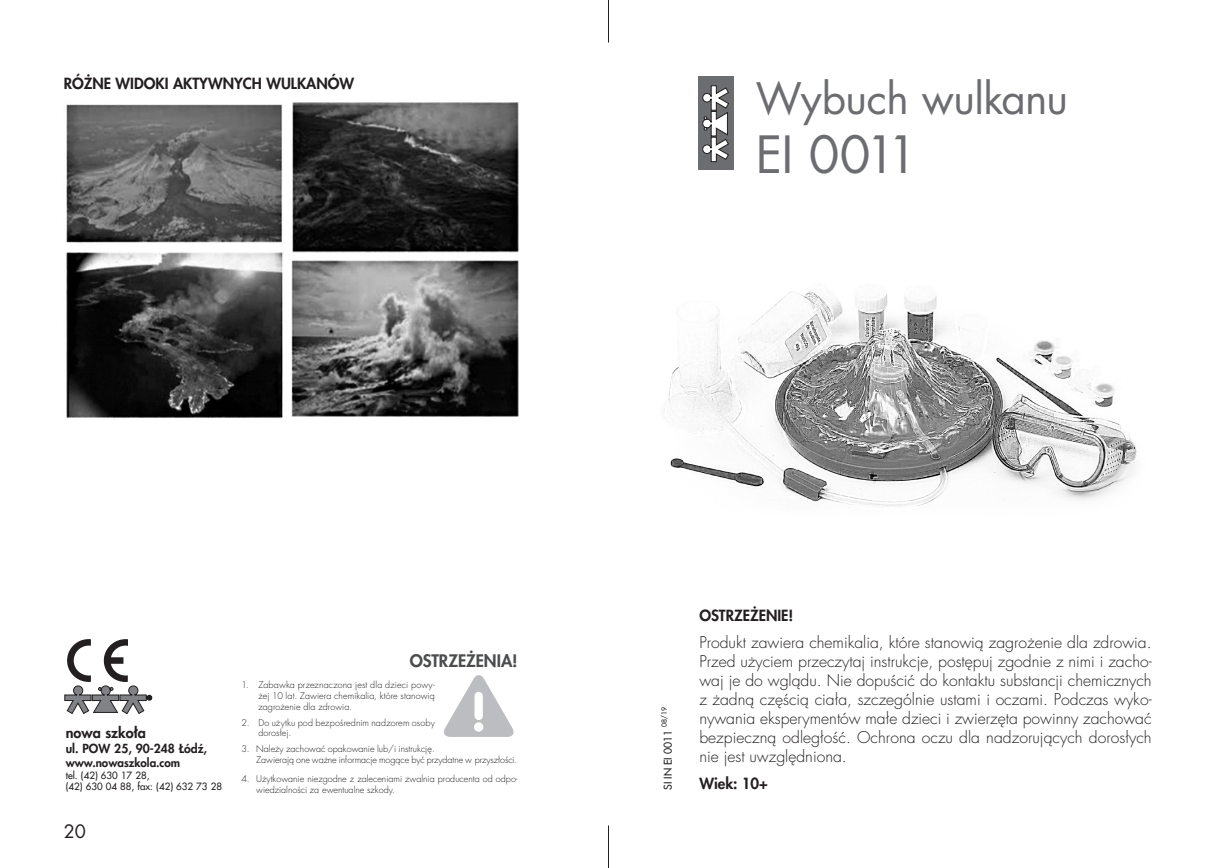
<style>
.page{position:relative;width:1217px;height:868px;background:#fff}
.page>*{position:absolute;margin:0;border:0;box-sizing:border-box;transform-origin:0 0}
.t1{font:49.95px "Futura LTS Book";letter-spacing:-.065em;color:#6c6d70}
.t2{font:42.3px "Futura LTS Book";letter-spacing:-.015em;color:#6c6d70}
.t3{font:18px "Futura LT";color:#231f20}
.t4{font:800 16.8px "Futura LTS";letter-spacing:-.005em;color:#4b4c4d}
.t5{font:300 15.75px/18.9px "Futura LTS";color:#231f20;text-align:justify}
.t6{font:800 15px "Futura LTS";color:#231f20}
.t7{font:800 14.4px "Futura LTS";color:#231f20}
.t8{font:800 12.15px "Futura LTS";color:#231f20}
.t9{font:800 11.55px "Futura LTS";color:#231f20}
.t10{font:10.5px "Futura LTS";color:#231f20}
.t11{font:9.75px/11.7px "Futura LTS";color:#231f20}
.t12{font:300 9px/10.8px "Futura LTS";color:#231f20}
.t13{font:6.9px "Futura LTS";color:#231f20}
</style>
<div class="page">
<img style="left:66px;top:104px;width:217px;height:314px">
<img style="left:291px;top:103px;width:228px;height:313px">
<svg style="left:64px;top:685px;width:88px;height:29px"></svg>
<img style="left:444px;top:675px;width:70px;height:62px">
<img style="left:68px;top:639px;width:59px;height:42px">
<hr style="left:608px;top:0;width:1px;height:43px;background:#231f20">
<hr style="left:608px;top:825px;width:1px;height:42px;background:#231f20">
<div style="left:697px;top:77px;width:36px;height:93px;background:#6c6d70"></div>
<svg style="left:702px;top:85px;width:26px;height:77px"></svg>
<img style="left:663px;top:291px;width:474px;height:216px">
<p class="t6" style="left:64px;top:74px;width:292px">RÓŻNE WIDOKI AKTYWNYCH WULKANÓW</p>
<p class="t2" style="left:755px;top:72px;width:314px">Wybuch wulkanu</p>
<p class="t1" style="left:755px;top:122px;width:163px">EI 0011</p>
<p class="t7" style="left:66px;top:723px;width:82px">nowa szko³a</p>
<p class="t8" style="left:66px;top:740px;width:143px">ul. POW 25, 90-248 £ódŸ,</p>
<p class="t9" style="left:66px;top:754px;width:116px">www.nowaszkola.com</p>
<p class="t11" style="left:66px;top:769px;width:158px">tel. (42) 630 17 28,<br>(42) 630 04 88, fax: (42) 632 73 28</p>
<p class="t3" style="left:64px;top:819px;width:24px">20</p>
<p class="t4" style="left:409px;top:649px;width:109px">OSTRZEŻENIA!</p>
<p class="t12" style="left:258px;top:679px;width:178px;text-align:justify;text-indent:-17px">1. Za baw ka prze zna czo na jest dla dzie ci po wy-¿ej 10 lat. Zawiera chemikalia, które stanowią zagrożenie dla zdrowia.</p>
<p class="t12" style="left:258px;top:717px;width:178px;text-indent:-17px">2. Do u¿yt ku pod bezpoœrednim nad zo rem oso by do ros ³ej.</p>
<p class="t12" style="left:256px;top:743px;width:262px;text-indent:-15px">3. Na le ¿y za cho waæ opa ko wa nie lub/i in struk cjê.<br>Za wie ra j¹ one wa¿ ne in for ma cje mo g¹ ce byæ przy dat ne w przy sz³o œci.</p>
<p class="t12" style="left:256px;top:773px;width:263px;text-indent:-15px">4. U¿yt ko wa nie nie zgod ne z za le ce nia mi zwal nia pro du cen ta od od po&shy;wie dzial no œci za ewen tu al ne szko dy.</p>
<p class="t13" style="left:659px;top:726px;width:21px;rotate:-90deg">08/19</p>
<p class="t10" style="left:660px;top:789px;width:62px;rotate:-90deg">SI IN EI 0011</p>
<p class="t6" style="left:699px;top:605px;width:96px">OSTRZEŻENIE!</p>
<p class="t5" style="left:699px;top:633px;width:453px">Produkt zawiera chemikalia, które stanowią zagrożenie dla zdrowia.<br>Przed użyciem przeczytaj instrukcje, postępuj zgodnie z nimi i zacho&shy;waj je do wglądu. Nie dopuścić do kontaktu substancji chemicznych z żadną częścią ciała, szczególnie ustami i oczami. Podczas wyko&shy;nywania eksperymentów małe dzieci i zwierzęta powinny zachować bezpieczną odległość. Ochrona oczu dla nadzorujących dorosłych nie jest uwzględniona.</p>
<p class="t6" style="left:699px;top:773px;width:70px">Wiek: 10+</p>
</div>
